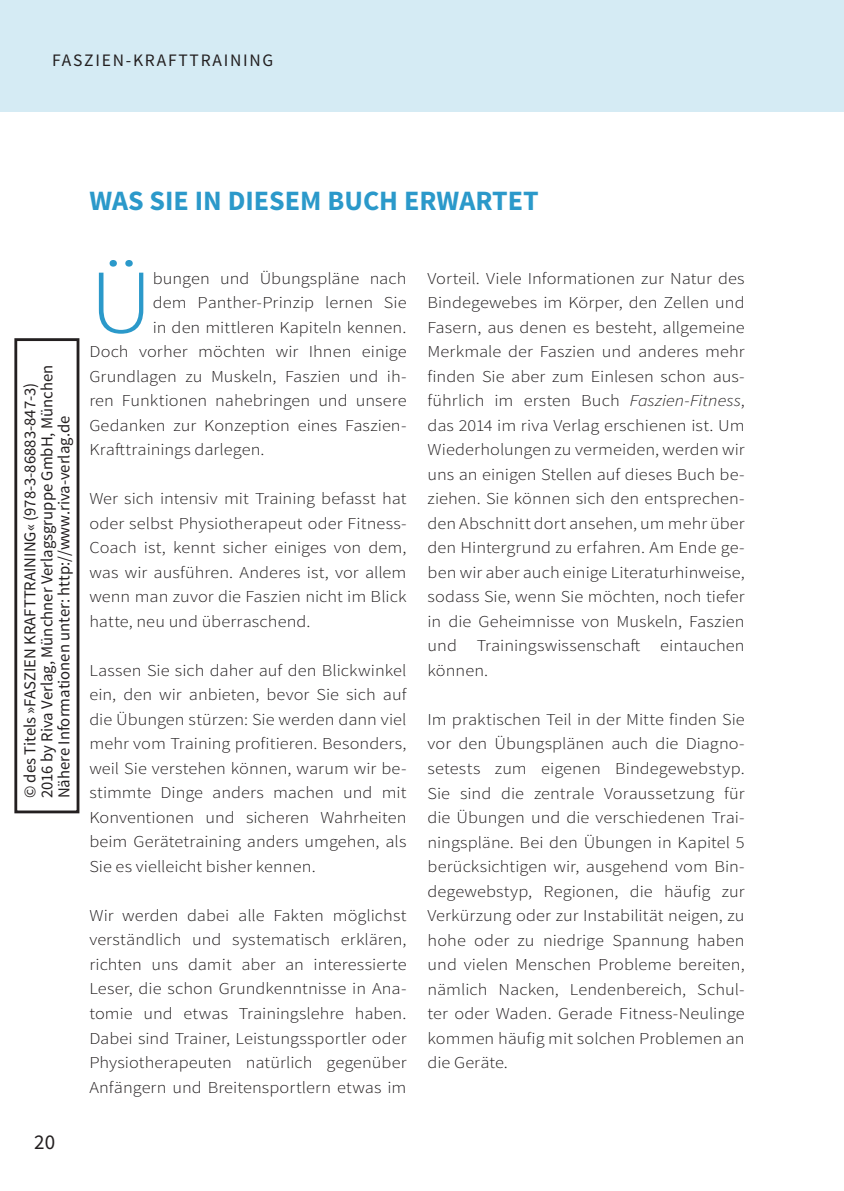
<style>
.page{position:relative;width:844px;height:1191px;background:#fff}
.page>*{position:absolute;margin:0;border:0;box-sizing:border-box;transform-origin:0 0}
.Initialie_blue{font:300 91px "Source Sans Pro";color:#2b99ca;scale:1.1 1}
.t1{font:700 28px "Source Sans Pro";color:#2b99ca}
.t2{font:21px "Source Sans Pro";color:#231f20}
.t3{font:17.5px "Source Sans Pro";letter-spacing:.1em;color:#231f20}
.Initialie_blue-2{font:300 16.62px/24.5px "Source Sans Pro";letter-spacing:.005em;color:#231f20;text-align:justify;scale:1.1 1}
.t4{font:16.62px "Source Sans Pro";color:#231f20}
.s1{font-style:italic}
</style>
<div class="page">
<div style="left:0;top:0;width:843px;height:112px;background:#d5ebf4"></div>
<div style="left:14px;top:338px;width:65px;height:475px;border:3px solid #231f20"></div>
<p class="t3" style="left:52px;top:50px;width:223px">FASZIEN-KRAFTTRAINING</p>
<p class="t1" style="left:89px;top:183px;width:450px">WAS SIE IN DIESEM BUCH ERWARTET</p>
<p class="t4" style="left:37px;top:798px;width:435px;rotate:-90deg">2016 by Riva Verlag, Münchner Verlagsgruppe GmbH, München</p>
<p class="t4" style="left:20px;top:798px;width:417px;rotate:-90deg">© des Titels »FASZIEN KRAFTTRAINING« (978-3-86883-847-3)</p>
<p class="t4" style="left:54px;top:798px;width:384px;rotate:-90deg">Nähere Informationen unter: http://www.riva-verlag.de</p>
<p class="t2" style="left:34px;top:1129px;width:22px">20</p>
<p class="Initialie_blue" style="left:89px;top:247px;width:59px">Ü</p>
<p class="Initialie_blue-2" style="left:153px;top:266px;width:232px">bungen und Übungspläne nach</p>
<p class="Initialie_blue-2" style="left:153px;top:290px;width:232px">dem Panther-Prinzip lernen Sie</p>
<p class="Initialie_blue-2" style="left:153px;top:315px;width:232px">in den mittleren Kapiteln kennen.</p>
<p class="Initialie_blue-2" style="left:89px;top:339px;width:290px">Doch vorher möchten wir Ihnen einige</p>
<p class="Initialie_blue-2" style="left:89px;top:364px;width:290px">Grundlagen zu Muskeln, Faszien und ih-</p>
<p class="Initialie_blue-2" style="left:89px;top:388px;width:290px">ren Funktionen nahebringen und unsere</p>
<p class="Initialie_blue-2" style="left:89px;top:413px;width:290px">Gedanken zur Konzeption eines Faszien-</p>
<p class="Initialie_blue-2" style="left:89px;top:437px;width:161px">Krafttrainings darlegen.</p>
<p class="Initialie_blue-2" style="left:89px;top:486px;width:290px">Wer sich intensiv mit Training befasst hat oder selbst Physiotherapeut oder Fitness-Coach ist, kennt sicher einiges von dem, was wir ausführen. Anderes ist, vor allem wenn man zuvor die Faszien nicht im Blick hatte, neu und überraschend.</p>
<p class="Initialie_blue-2" style="left:89px;top:658px;width:290px">Lassen Sie sich daher auf den Blickwinkel ein, den wir anbieten, bevor Sie sich auf die Übungen stürzen: Sie werden dann viel mehr vom Training profitieren. Besonders, weil Sie verstehen können, warum wir be&shy;stimmte Dinge anders machen und mit Konventionen und sicheren Wahrheiten beim Gerätetraining anders umgehen, als Sie es vielleicht bisher kennen.</p>
<p class="Initialie_blue-2" style="left:89px;top:903px;width:290px">Wir werden dabei alle Fakten möglichst verständlich und systematisch erklären, richten uns damit aber an interessierte Leser, die schon Grundkenntnisse in Ana&shy;tomie und etwas Trainingslehre haben.<br>Dabei sind Trainer, Leistungssportler oder Physiotherapeuten natürlich gegenüber Anfängern und Breitensportlern etwas im</p>
<p class="Initialie_blue-2" style="left:427px;top:266px;width:290px">Vorteil. Viele Informationen zur Natur des Bindegewebes im Körper, den Zellen und Fasern, aus denen es besteht, allgemeine Merkmale der Faszien und anderes mehr finden Sie aber zum Einlesen schon aus&shy;führlich im ersten Buch <span class="s1">Faszien-Fitness</span>, das 2014 im riva Verlag erschienen ist. Um Wiederholungen zu vermeiden, werden wir uns an einigen Stellen auf dieses Buch be&shy;ziehen. Sie können sich den entsprechen&shy;den Abschnitt dort ansehen, um mehr über den Hintergrund zu erfahren. Am Ende ge&shy;ben wir aber auch einige Literaturhinweise, sodass Sie, wenn Sie möchten, noch tiefer in die Geheimnisse von Muskeln, Faszien und Trainingswissenschaft eintauchen können.</p>
<p class="Initialie_blue-2" style="left:427px;top:707px;width:290px">Im praktischen Teil in der Mitte finden Sie vor den Übungsplänen auch die Diagno&shy;setests zum eigenen Bindegewebstyp.<br>Sie sind die zentrale Voraussetzung für die Übungen und die verschiedenen Trai&shy;ningspläne. Bei den Übungen in Kapitel 5 berücksichtigen wir, ausgehend vom Bin&shy;degewebstyp, Regionen, die häufig zur Verkürzung oder zur Instabilität neigen, zu hohe oder zu niedrige Spannung haben und vielen Menschen Probleme bereiten, nämlich Nacken, Lendenbereich, Schul&shy;ter oder Waden. Gerade Fitness-Neulinge kommen häufig mit solchen Problemen an die Geräte.</p>
</div>
